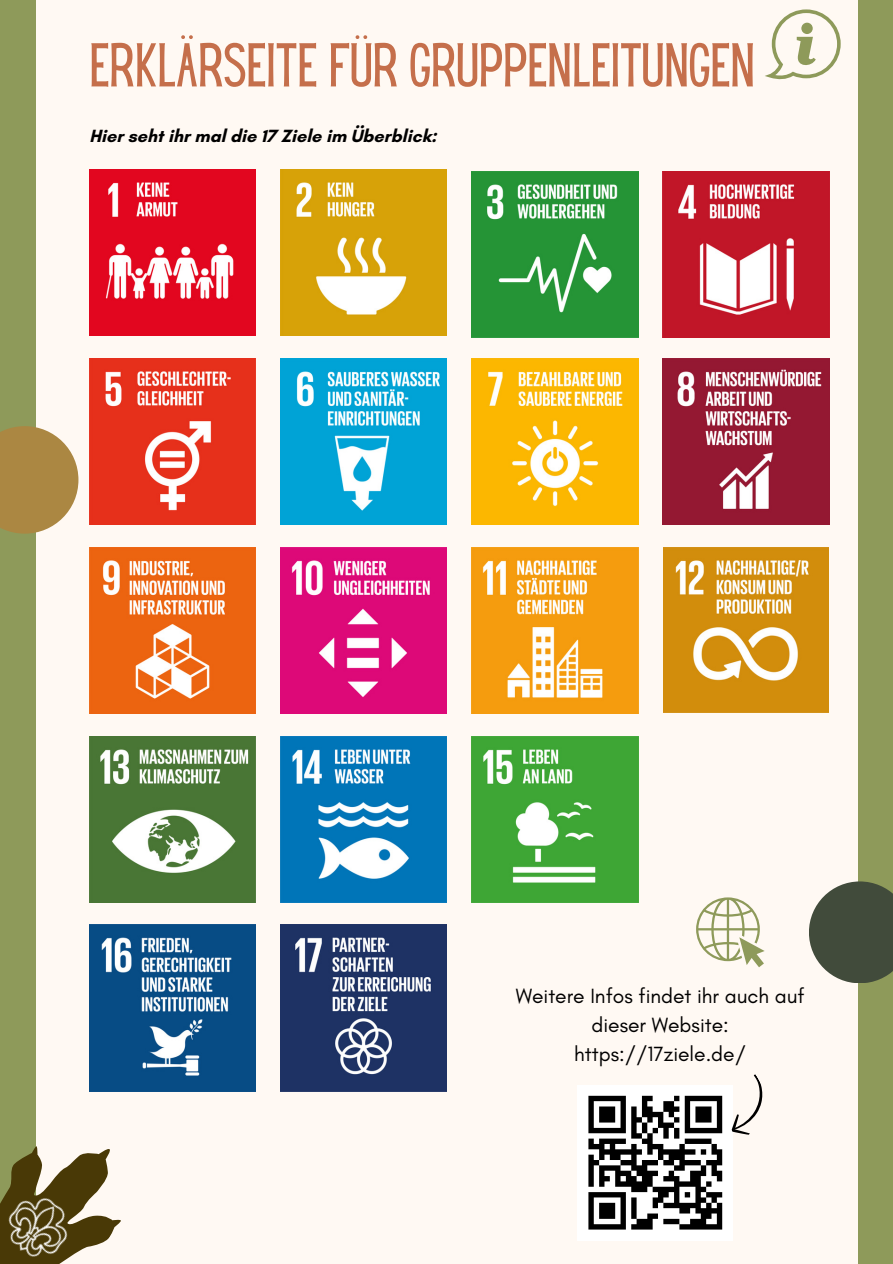
<style>
.page{position:relative;width:893px;height:1264px;background:#fff}
.page>*{position:absolute;margin:0;border:0;box-sizing:border-box;transform-origin:0 0}
.t1{font:54px "Hey Gotcha";color:#c56f4b}
.t2{font:21px/29.2px "Glacial Indifference";color:#000;text-align:center}
.t3{font:700 18px "Glacial Indifference";color:#000}
</style>
<div class="page">
<div style="left:0;top:0;width:892px;height:1263px;background:#8e9a5a"></div>
<div style="left:36px;top:0;width:821px;height:1263px;background:#fff9f3"></div>
<svg style="left:18px;top:1146px;width:103px;height:97px"></svg>
<img style="left:0;top:1161px;width:102px;height:102px">
<svg style="left:0;top:426px;width:78px;height:107px;background:#b5965a"></svg>
<svg style="left:809px;top:881px;width:83px;height:102px"></svg>
<svg style="left:765px;top:9px;width:75px;height:71px"></svg>
<img style="left:89px;top:169px;width:167px;height:167px">
<img style="left:280px;top:169px;width:167px;height:167px">
<img style="left:471px;top:171px;width:167px;height:167px">
<img style="left:662px;top:171px;width:167px;height:167px">
<img style="left:89px;top:358px;width:167px;height:166px">
<img style="left:280px;top:358px;width:167px;height:166px">
<img style="left:471px;top:358px;width:167px;height:166px">
<img style="left:662px;top:358px;width:167px;height:167px">
<img style="left:89px;top:547px;width:167px;height:166px">
<img style="left:280px;top:547px;width:167px;height:166px">
<img style="left:471px;top:547px;width:167px;height:166px">
<img style="left:664px;top:547px;width:164px;height:165px">
<img style="left:89px;top:736px;width:167px;height:166px">
<img style="left:280px;top:736px;width:167px;height:166px">
<img style="left:471px;top:736px;width:167px;height:166px">
<img style="left:89px;top:924px;width:167px;height:167px">
<img style="left:280px;top:924px;width:167px;height:167px">
<svg style="left:696px;top:897px;width:68px;height:70px"></svg>
<div style="left:577px;top:1085px;width:155px;height:155px;background:#fff"></div>
<div style="left:588px;top:1095px;width:38px;height:6px;background:#000"></div>
<div style="left:684px;top:1095px;width:38px;height:6px;background:#000"></div>
<div style="left:599px;top:1106px;width:16px;height:5px;background:#000"></div>
<div style="left:695px;top:1106px;width:16px;height:5px;background:#000"></div>
<div style="left:599px;top:1111px;width:16px;height:6px;background:#000"></div>
<div style="left:695px;top:1111px;width:16px;height:6px;background:#000"></div>
<div style="left:599px;top:1117px;width:16px;height:5px;background:#000"></div>
<div style="left:631px;top:1117px;width:11px;height:5px;background:#000"></div>
<div style="left:695px;top:1117px;width:16px;height:5px;background:#000"></div>
<svg style="left:588px;top:1101px;width:5px;height:26px"></svg>
<div style="left:588px;top:1127px;width:38px;height:6px;background:#000"></div>
<svg style="left:620px;top:1101px;width:16px;height:32px"></svg>
<div style="left:684px;top:1127px;width:38px;height:6px;background:#000"></div>
<div style="left:631px;top:1133px;width:11px;height:5px;background:#000"></div>
<svg style="left:588px;top:1138px;width:5px;height:5px"></svg>
<div style="left:599px;top:1138px;width:27px;height:5px;background:#000"></div>
<div style="left:684px;top:1138px;width:27px;height:5px;background:#000"></div>
<div style="left:588px;top:1143px;width:16px;height:6px;background:#000"></div>
<div style="left:599px;top:1149px;width:43px;height:5px;background:#000"></div>
<div style="left:658px;top:1149px;width:37px;height:5px;background:#000"></div>
<svg style="left:588px;top:1154px;width:5px;height:5px"></svg>
<svg style="left:599px;top:1143px;width:16px;height:16px"></svg>
<div style="left:609px;top:1154px;width:11px;height:5px;background:#000"></div>
<svg style="left:631px;top:1144px;width:5px;height:15px"></svg>
<svg style="left:642px;top:1095px;width:48px;height:64px"></svg>
<div style="left:668px;top:1154px;width:16px;height:5px;background:#000"></div>
<div style="left:588px;top:1159px;width:11px;height:6px;background:#000"></div>
<div style="left:620px;top:1159px;width:16px;height:6px;background:#000"></div>
<div style="left:642px;top:1159px;width:16px;height:6px;background:#000"></div>
<div style="left:663px;top:1159px;width:11px;height:6px;background:#000"></div>
<div style="left:679px;top:1159px;width:21px;height:6px;background:#000"></div>
<div style="left:706px;top:1159px;width:16px;height:6px;background:#000"></div>
<div style="left:599px;top:1165px;width:21px;height:5px;background:#000"></div>
<div style="left:631px;top:1165px;width:16px;height:5px;background:#000"></div>
<div style="left:674px;top:1165px;width:10px;height:5px;background:#000"></div>
<svg style="left:599px;top:1170px;width:5px;height:5px"></svg>
<div style="left:615px;top:1170px;width:16px;height:5px;background:#000"></div>
<div style="left:636px;top:1170px;width:22px;height:5px;background:#000"></div>
<svg style="left:668px;top:1170px;width:6px;height:5px"></svg>
<div style="left:690px;top:1170px;width:16px;height:5px;background:#000"></div>
<div style="left:599px;top:1175px;width:10px;height:6px;background:#000"></div>
<svg style="left:615px;top:1175px;width:5px;height:6px"></svg>
<div style="left:626px;top:1175px;width:10px;height:6px;background:#000"></div>
<div style="left:642px;top:1175px;width:10px;height:6px;background:#000"></div>
<div style="left:663px;top:1175px;width:16px;height:6px;background:#000"></div>
<div style="left:690px;top:1175px;width:10px;height:6px;background:#000"></div>
<svg style="left:588px;top:1165px;width:5px;height:21px"></svg>
<svg style="left:599px;top:1181px;width:5px;height:5px"></svg>
<div style="left:615px;top:1181px;width:37px;height:5px;background:#000"></div>
<div style="left:674px;top:1181px;width:26px;height:5px;background:#000"></div>
<svg style="left:700px;top:1165px;width:22px;height:21px"></svg>
<div style="left:631px;top:1186px;width:16px;height:6px;background:#000"></div>
<div style="left:652px;top:1186px;width:27px;height:6px;background:#000"></div>
<div style="left:695px;top:1186px;width:11px;height:6px;background:#000"></div>
<div style="left:588px;top:1192px;width:38px;height:5px;background:#000"></div>
<div style="left:658px;top:1192px;width:10px;height:5px;background:#000"></div>
<div style="left:706px;top:1192px;width:16px;height:5px;background:#000"></div>
<div style="left:652px;top:1197px;width:11px;height:5px;background:#000"></div>
<svg style="left:674px;top:1192px;width:26px;height:10px"></svg>
<div style="left:695px;top:1197px;width:11px;height:5px;background:#000"></div>
<div style="left:599px;top:1202px;width:16px;height:6px;background:#000"></div>
<svg style="left:652px;top:1202px;width:6px;height:6px"></svg>
<div style="left:663px;top:1202px;width:37px;height:6px;background:#000"></div>
<div style="left:599px;top:1208px;width:16px;height:5px;background:#000"></div>
<div style="left:679px;top:1208px;width:11px;height:5px;background:#000"></div>
<div style="left:695px;top:1208px;width:27px;height:5px;background:#000"></div>
<div style="left:599px;top:1213px;width:16px;height:5px;background:#000"></div>
<div style="left:647px;top:1213px;width:11px;height:5px;background:#000"></div>
<div style="left:700px;top:1213px;width:11px;height:5px;background:#000"></div>
<svg style="left:588px;top:1197px;width:5px;height:27px"></svg>
<svg style="left:620px;top:1197px;width:16px;height:27px"></svg>
<div style="left:636px;top:1218px;width:16px;height:6px;background:#000"></div>
<div style="left:663px;top:1218px;width:16px;height:6px;background:#000"></div>
<div style="left:690px;top:1218px;width:16px;height:6px;background:#000"></div>
<svg style="left:706px;top:1197px;width:16px;height:27px"></svg>
<div style="left:588px;top:1224px;width:38px;height:5px;background:#000"></div>
<div style="left:631px;top:1224px;width:21px;height:5px;background:#000"></div>
<div style="left:679px;top:1224px;width:43px;height:5px;background:#000"></div>
<svg style="left:700px;top:1074px;width:63px;height:85px"></svg>
<p class="t1" style="left:89px;top:43px;width:663px">ERKLÄRSEITE FÜR GRUPPENLEITUNGEN</p>
<p class="t3" style="left:89px;top:125px;width:349px">Hier seht ihr mal die 17 Ziele im Überblick:</p>
<p class="t2" style="left:515px;top:980px;width:290px">Weitere Infos findet ihr auch auf dieser Website:</p>
<p class="t2" style="left:574px;top:1039px;width:173px">https://17ziele.de/</p>
</div>
